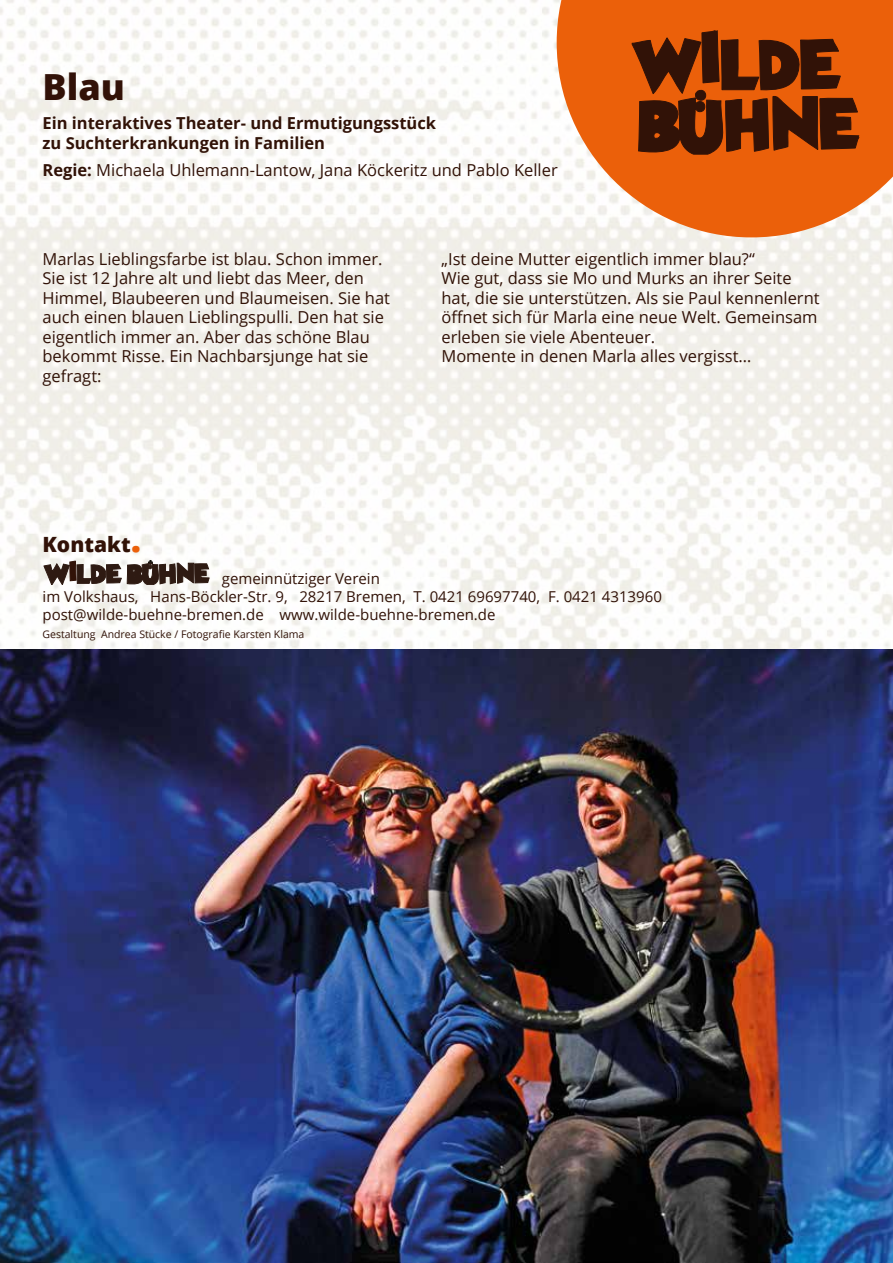
<style>
.page{position:relative;width:893px;height:1263px;background:#fff}
.page>*{position:absolute;margin:0;border:0;box-sizing:border-box;transform-origin:0 0}
.t1{font:800 36px "Open Sans";color:#321208}
.t2{font:800 21px "Open Sans";color:#321208}
.t3{font:16.5px/19.5px "Open Sans";color:#311207}
.t4{font:700 16.5px/19.8px "Open Sans";color:#311207}
.t5{font:15px/18px "Open Sans";color:#311207}
.t6{font:10.5px "Open Sans";color:#311207}
.s1{font-weight:700}
.s2{color:#311207}
.s3{font-size:36px;color:#eb600a}
</style>
<div class="page">
<img style="left:0;top:0;width:893px;height:649px">
<svg style="left:557px;top:0;width:336px;height:237px;background:#ed803c"></svg>
<svg style="left:44px;top:561px;width:166px;height:23px"></svg>
<svg style="left:631px;top:30px;width:229px;height:125px;background:#7f3308"></svg>
<img style="left:0;top:649px;width:893px;height:614px">
<h1 class="t1" style="left:43px;top:60px;width:84px">Blau</h1>
<p class="t4" style="left:43px;top:113px;width:395px">Ein interaktives Theater- und Ermutigungsstück zu Suchterkrankungen in Familien</p>
<p class="t3" style="left:43px;top:160px;width:517px"><span class="s1">Regie:</span> Michaela Uhlemann-Lantow, Jana Köckeritz und Pablo Keller</p>
<p class="t3" style="left:43px;top:248px;width:349px">Marlas Lieblingsfarbe ist blau. Schon immer.<br>Sie ist 12 Jahre alt und liebt das Meer, den Himmel, Blaubeeren und Blaumeisen. Sie hat auch einen blauen Lieblingspulli. Den hat sie eigentlich immer an. Aber das schöne Blau bekommt Risse. Ein Nachbarsjunge hat sie gefragt:</p>
<p class="t3" style="left:441px;top:248px;width:380px">„Ist deine Mutter eigentlich immer blau?“<br>Wie gut, dass sie Mo und Murks an ihrer Seite hat, die sie unterstützen. Als sie Paul kennenlernt öffnet sich für Marla eine neue Welt. Gemeinsam erleben sie viele Abenteuer.<br>Momente in denen Marla alles vergisst…</p>
<p class="t2" style="left:43px;top:528px;width:100px">Konta<span class="s2">kt</span><span class="s3">.</span></p>
<p class="t5" style="left:43px;top:569px;width:621px;text-indent:179px">gemeinnütziger Verein<br>im Volkshaus, Hans-Böckler-Str. 9, 28217 Bremen, T. 0421 69697740, F. 0421 4313960 post@wilde-buehne-bremen.de www.wilde-buehne-bremen.de</p>
<p class="t6" style="left:43px;top:627px;width:263px">Gestaltung Andrea Stücke / Fotografie Karsten Klama</p>
</div>
